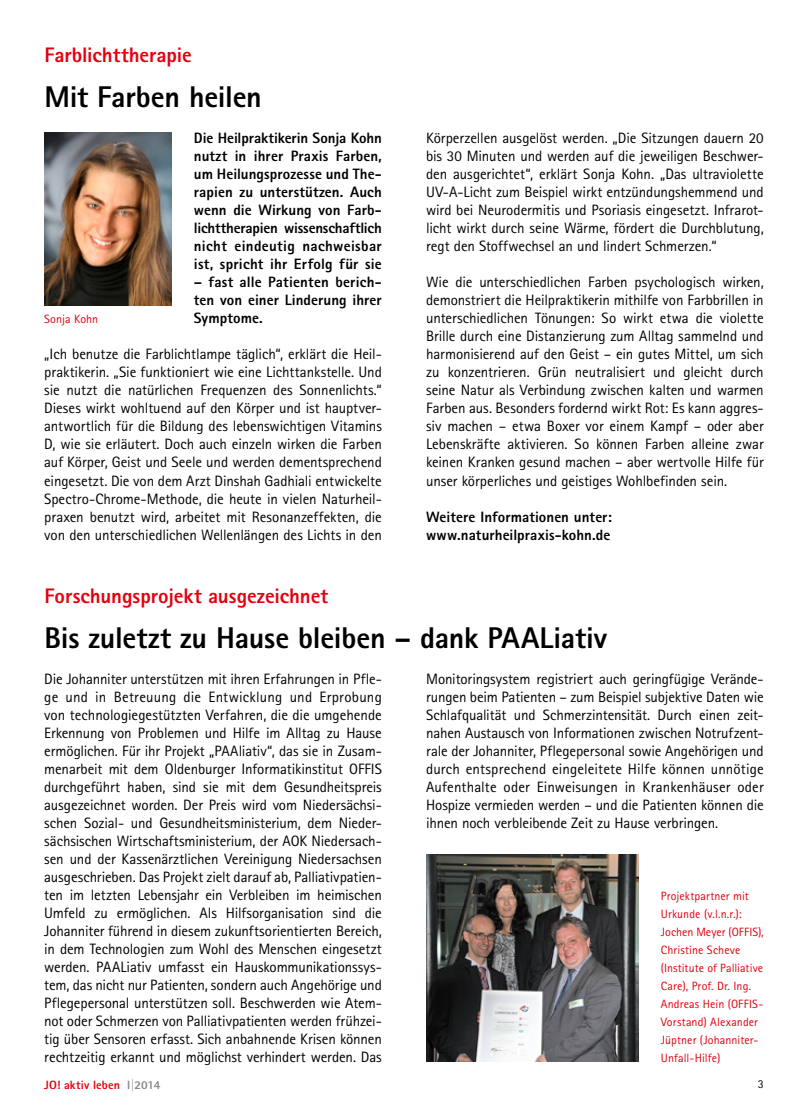
<style>
.page{position:relative;width:808px;height:1106px;background:#fff}
.page>*{position:absolute;margin:0;border:0;box-sizing:border-box;transform-origin:0 0}
.t1{font:800 30px "Agfa Rotis Sans Serif";letter-spacing:-.01em;color:#000}
.t2{font:800 21px "Agfa Rotis Sans Serif";letter-spacing:-.005em;color:#e3000f}
.t3{font:15px/18px "Agfa Rotis Sans Serif";letter-spacing:-.01em;color:#000;text-align:justify}
.t4{font:800 15px/18px "Agfa Rotis Sans Serif";letter-spacing:.01em;color:#000;text-align:justify}
.t5{font:12px/18px "Agfa Rotis Sans Serif";letter-spacing:.01em;color:#e3000f}
.t6{font:800 12px "Agfa Rotis Sans Serif";letter-spacing:.01em;color:#e3000f}
.t7{font:12px "Agfa Rotis Sans Serif";color:#000}
.s1{color:#878786}
</style>
<div class="page">
<img style="left:44px;top:133px;width:128px;height:172px">
<img style="left:426px;top:854px;width:213px;height:207px">
<h2 class="t2" style="left:44px;top:42px;width:149px">Farblichttherapie</h2>
<h1 class="t1" style="left:44px;top:78px;width:219px">Mit Farben heilen</h1>
<p class="t4" style="left:194px;top:129px;width:189px">Die Heilpraktikerin Sonja Kohn nutzt in ihrer Praxis Farben, um Heilungsprozesse und The&shy;rapien zu unterstützen. Auch wenn die Wirkung von Farb&shy;lichttherapien wissenschaftlich nicht eindeutig nachweisbar ist, spricht ihr Erfolg für sie</p>
<p class="t4" style="left:194px;top:273px;width:189px">– fast alle Patienten berich&shy;ten von einer Linderung ihrer Symptome.</p>
<p class="t3" style="left:44px;top:345px;width:339px">„Ich benutze die Farblichtlampe täglich“, erklärt die Heil&shy;praktikerin. „Sie funktioniert wie eine Lichttankstelle. Und sie nutzt die natürlichen Frequenzen des Sonnenlichts.“ Dieses wirkt wohltuend auf den Körper und ist hauptver&shy;antwortlich für die Bildung des lebenswichtigen Vitamins D, wie sie erläutert. Doch auch einzeln wirken die Farben auf Körper, Geist und Seele und werden dementsprechend eingesetzt. Die von dem Arzt Dinshah Gadhiali entwickelte Spectro-Chrome-Methode, die heute in vielen Naturheil&shy;praxen benutzt wird, arbeitet mit Resonanzeffekten, die von den unterschiedlichen Wellenlängen des Lichts in den</p>
<p class="t5" style="left:44px;top:310px;width:56px">Sonja Kohn</p>
<p class="t3" style="left:426px;top:129px;width:339px">Körperzellen ausgelöst werden. „Die Sitzungen dauern 20 bis 30 Minuten und werden auf die jeweiligen Beschwer&shy;den ausgerichtet“, erklärt Sonja Kohn. „Das ultraviolette UV-A-Licht zum Beispiel wirkt entzündungshemmend und wird bei Neurodermitis und Psoriasis eingesetzt. Infrarot&shy;licht wirkt durch seine Wärme, fördert die Durchblutung, regt den Stoffwechsel an und lindert Schmerzen.“</p>
<p class="t3" style="left:426px;top:273px;width:339px">Wie die unterschiedlichen Farben psychologisch wirken, demonstriert die Heilpraktikerin mithilfe von Farbbrillen in unterschiedlichen Tönungen: So wirkt etwa die violette Brille durch eine Distanzierung zum Alltag sammelnd und harmonisierend auf den Geist – ein gutes Mittel, um sich zu konzentrieren. Grün neutralisiert und gleicht durch seine Natur als Verbindung zwischen kalten und warmen Farben aus. Besonders fordernd wirkt Rot: Es kann aggres&shy;siv machen – etwa Boxer vor einem Kampf – oder aber Lebenskräfte aktivieren. So können Farben alleine zwar keinen Kranken gesund machen – aber wertvolle Hilfe für unser körperliches und geistiges Wohlbefinden sein.</p>
<p class="t4" style="left:426px;top:507px;width:187px">Weitere Informationen unter: www.naturheilpraxis-kohn.de</p>
<h2 class="t2" style="left:44px;top:582px;width:285px">Forschungsprojekt ausgezeichnet</h2>
<h1 class="t1" style="left:44px;top:618px;width:564px">Bis zuletzt zu Hause bleiben – dank PAALiativ</h1>
<p class="t3" style="left:44px;top:669px;width:339px">Die Johanniter unterstützen mit ihren Erfahrungen in Pfle&shy;ge und in Betreuung die Entwicklung und Erprobung von technologiegestützten Verfahren, die die umgehende Erkennung von Problemen und Hilfe im Alltag zu Hause ermöglichen. Für ihr Projekt „PAAliativ“, das sie in Zusam&shy;menarbeit mit dem Oldenburger Informatikinstitut OFFIS durchgeführt haben, sind sie mit dem Gesundheitspreis ausgezeichnet worden. Der Preis wird vom Niedersächsi&shy;schen Sozial- und Gesundheitsministerium, dem Nieder&shy;sächsischen Wirtschaftsministerium, der AOK Niedersach&shy;sen und der Kassenärztlichen Vereinigung Niedersachsen ausgeschrieben. Das Projekt zielt darauf ab, Palliativpatien&shy;ten im letzten Lebensjahr ein Verbleiben im heimischen Umfeld zu ermöglichen. Als Hilfsorganisation sind die Johanniter führend in diesem zukunftsorientierten Bereich, in dem Technologien zum Wohl des Menschen eingesetzt werden. PAALiativ umfasst ein Hauskommunikationssys&shy;tem, das nicht nur Patienten, sondern auch Angehörige und Pflegepersonal unterstützen soll. Beschwerden wie Atem&shy;not oder Schmerzen von Palliativpatienten werden frühzei&shy;tig über Sensoren erfasst. Sich anbahnende Krisen können rechtzeitig erkannt und möglichst verhindert werden. Das</p>
<p class="t3" style="left:426px;top:669px;width:339px">Monitoringsystem registriert auch geringfügige Verände&shy;rungen beim Patienten – zum Beispiel subjektive Daten wie Schlafqualität und Schmerzintensität. Durch einen zeit&shy;nahen Austausch von Informationen zwischen Notrufzent&shy;rale der Johanniter, Pflegepersonal sowie Angehörigen und durch entsprechend eingeleitete Hilfe können unnötige Aufenthalte oder Einweisungen in Krankenhäuser oder Hospize vermieden werden – und die Patienten können die ihnen noch verbleibende Zeit zu Hause verbringen.</p>
<p class="t5" style="left:661px;top:886px;width:104px">Projektpartner mit<br>Urkunde (v.l.n.r.):<br>Jochen Meyer (OFFIS),<br>Christine Scheve (Institute of Palliative<br>Care), Prof. Dr. Ing.<br>Andreas Hein (OFFIS-<br>Vorstand) Alexander<br>Jüptner (Johanniter-<br>Unfall-Hilfe)</p>
<p class="t6" style="left:44px;top:1076px;width:118px">JO! aktiv leben <span class="s1">I|2014</span></p>
<p class="t7" style="left:758px;top:1077px;width:7px">3</p>
</div>
